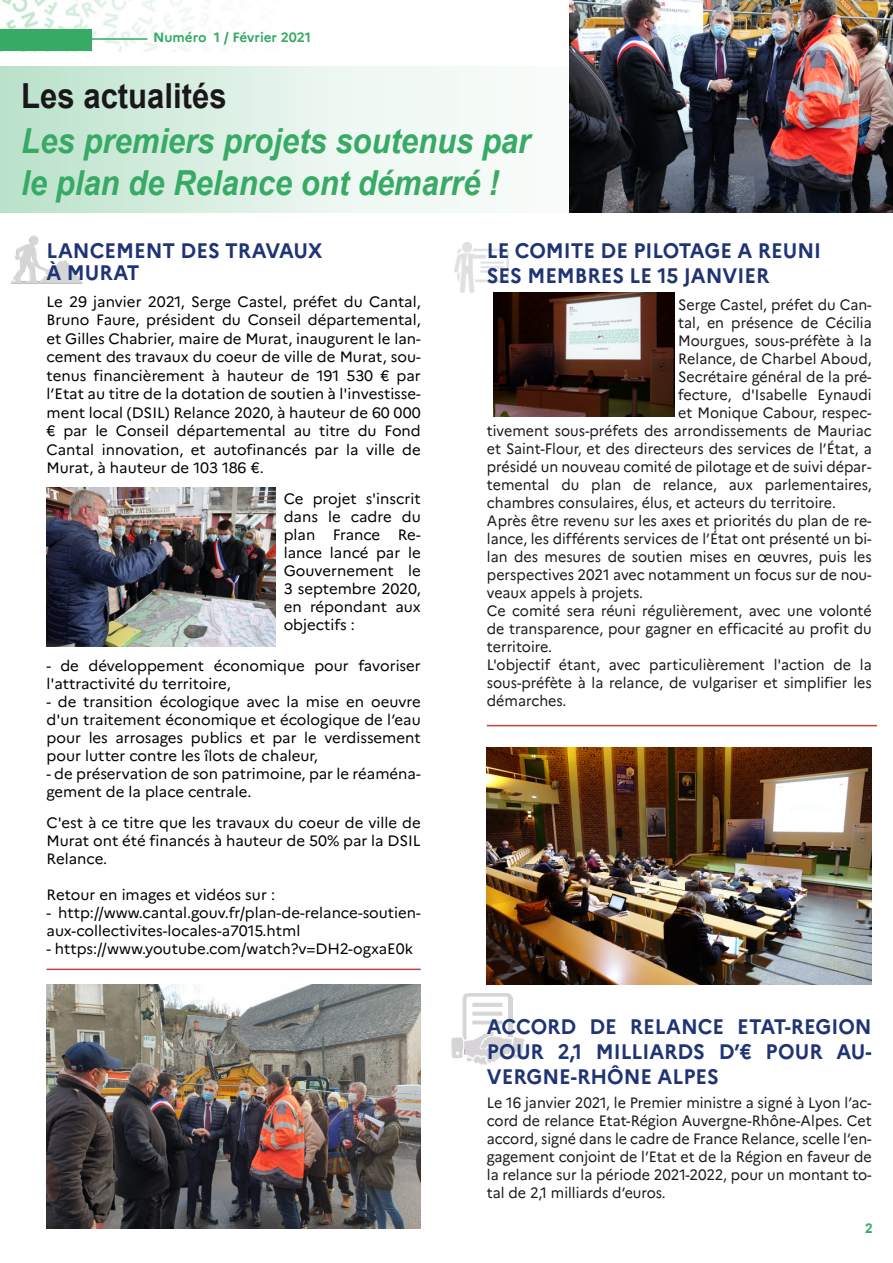
<style>
.page{position:relative;width:893px;height:1263px;background:#fff}
.page>*{position:absolute;margin:0;border:0;box-sizing:border-box;transform-origin:0 0}
.t1{font:italic 700 34.5px/41.4px "Arial";color:#37aa66;scale:.9 1}
.t2{font:700 34.5px "Arial";color:#1a171b;scale:.9 1}
.t3{font:700 21px/25.2px "Marianne";color:#1f3474;scale:.95 1}
.t4{font:15px/18px "Marianne";color:#1a171b;text-align:justify;scale:.95 1}
.t5{font:15px/18px "Marianne";color:#000;text-align:justify}
.t6{font:700 13.5px "Marianne";color:#37aa66}
.t7{font:700 13.5px "Arial";color:#37aa66}
</style>
<div class="page">
<img style="left:0;top:203px;width:83px;height:81px">
<img style="left:455px;top:242px;width:53px;height:51px">
<img style="left:451px;top:993px;width:74px;height:72px">
<svg style="left:1px;top:67px;width:709px;height:146px"></svg>
<img style="left:0;top:0;width:210px;height:51px">
<div style="left:0;top:30px;width:91px;height:21px;background:#37aa66"></div>
<hr style="left:0;top:38px;width:147px;height:2px;background:#37aa66">
<img style="left:494px;top:293px;width:180px;height:124px">
<hr style="left:47px;top:968px;width:374px;height:2px;background:#c54043">
<img style="left:47px;top:984px;width:374px;height:245px">
<hr style="left:487px;top:725px;width:390px;height:1px;background:#c54043">
<img style="left:487px;top:747px;width:384px;height:237px">
<img style="left:570px;top:0;width:323px;height:212px">
<img style="left:47px;top:487px;width:228px;height:160px">
<p class="t6" style="left:153px;top:32px;width:159px">Numéro 1 / Février 2021</p>
<h1 class="t2" style="left:21px;top:82px;width:230px">Les actualités</h1>
<h1 class="t1" style="left:21px;top:124px;width:567px">Les premiers projets soutenus par le plan de Relance ont démarré !</h1>
<h2 class="t3" style="left:47px;top:242px;width:292px;line-height:21.6px">LANCEMENT DES TRAVAUX<br>À MURAT</h2>
<p class="t5" style="left:47px;top:294px;width:376px;line-height:18.5px">Le 29 janvier 2021, Serge Castel, préfet du Cantal, Bruno Faure, président du Conseil départemental, et Gilles Chabrier, maire de Murat, inaugurent le lan&shy;cement des travaux du coeur de ville de Murat, sou&shy;tenus financièrement à hauteur de 191 530 € par l’Etat au titre de la dotation de soutien à l'investisse&shy;ment local (DSIL) Relance 2020, à hauteur de 60 000 € par le Conseil départemental au titre du Fond Cantal innovation, et autofinancés par la ville de Murat, à hauteur de 103 186 €.</p>
<p class="t5" style="left:284px;top:491px;width:139px">Ce projet s'inscrit dans le cadre du plan France Re&shy;lance lancé par le Gouvernement le 3 septembre 2020, en répondant aux objectifs :</p>
<p class="t5" style="left:47px;top:658px;width:376px">- de développement économique pour favoriser l'attractivité du territoire,</p>
<p class="t5" style="left:47px;top:694px;width:376px">- de transition écologique avec la mise en oeuvre d'un traitement économique et écologique de l’eau pour les arrosages publics et par le verdissement pour lutter contre les îlots de chaleur,</p>
<p class="t5" style="left:47px;top:766px;width:376px">- de préservation de son patrimoine, par le réaména&shy;gement de la place centrale.</p>
<p class="t5" style="left:47px;top:815px;width:376px">C'est à ce titre que les travaux du coeur de ville de Murat ont été financés à hauteur de 50% par la DSIL Relance.</p>
<p class="t5" style="left:47px;top:887px;width:230px">Retour en images et vidéos sur :</p>
<p class="t5" style="left:47px;top:905px;width:376px">- http://www.cantal.gouv.fr/plan-de-relance-soutien&shy;aux-collectivites-locales-a7015.html</p>
<p class="t5" style="left:47px;top:941px;width:368px">- https://www.youtube.com/watch?v=DH2-ogxaE0k</p>
<h2 class="t3" style="left:487px;top:240px;width:353px">LE COMITE DE PILOTAGE A REUNI<br>SES MEMBRES LE 15 JANVIER</h2>
<p class="t4" style="left:678px;top:297px;width:205px">Serge Castel, préfet du Can-</p>
<p class="t4" style="left:678px;top:315px;width:205px">tal, en présence de Cécilia</p>
<p class="t4" style="left:678px;top:333px;width:205px">Mourgues, sous-préfète à la</p>
<p class="t4" style="left:678px;top:351px;width:205px">Relance, de Charbel Aboud,</p>
<p class="t4" style="left:678px;top:369px;width:205px">Secrétaire général de la pré-</p>
<p class="t4" style="left:678px;top:387px;width:205px">fecture, d'Isabelle Eynaudi</p>
<p class="t4" style="left:678px;top:405px;width:205px">et Monique Cabour, respec-</p>
<p class="t4" style="left:487px;top:423px;width:407px">tivement sous-préfets des arrondissements de Mauriac</p>
<p class="t4" style="left:487px;top:441px;width:407px">et Saint-Flour, et des directeurs des services de l’État, a</p>
<p class="t4" style="left:487px;top:459px;width:407px">présidé un nouveau comité de pilotage et de suivi dépar-</p>
<p class="t4" style="left:487px;top:477px;width:407px">temental du plan de relance, aux parlementaires,</p>
<p class="t4" style="left:487px;top:495px;width:369px">chambres consulaires, élus, et acteurs du territoire.</p>
<p class="t4" style="left:487px;top:513px;width:407px">Après être revenu sur les axes et priorités du plan de re-</p>
<p class="t4" style="left:487px;top:531px;width:407px">lance, les différents services de l’État ont présenté un bi-</p>
<p class="t4" style="left:487px;top:549px;width:407px">lan des mesures de soutien mises en œuvres, puis les</p>
<p class="t4" style="left:487px;top:567px;width:407px">perspectives 2021 avec notamment un focus sur de nou-</p>
<p class="t4" style="left:487px;top:585px;width:166px">veaux appels à projets.</p>
<p class="t4" style="left:487px;top:603px;width:407px">Ce comité sera réuni régulièrement, avec une volonté</p>
<p class="t4" style="left:487px;top:621px;width:407px">de transparence, pour gagner en efficacité au profit du</p>
<p class="t4" style="left:487px;top:639px;width:70px">territoire.</p>
<p class="t4" style="left:487px;top:657px;width:407px">L'objectif étant, avec particulièrement l'action de la</p>
<p class="t4" style="left:487px;top:675px;width:407px">sous-préfète à la relance, de vulgariser et simplifier les</p>
<p class="t4" style="left:487px;top:693px;width:85px">démarches.</p>
<h2 class="t3" style="left:487px;top:1016px;width:407px;text-align:justify">ACCORD DE RELANCE ETAT-REGION POUR 2,1 MILLIARDS D’€ POUR AU-VERGNE-RHÔNE ALPES</h2>
<p class="t4" style="left:487px;top:1095px;width:407px">Le 16 janvier 2021, le Premier ministre a signé à Lyon l’ac&shy;cord de relance Etat-Région Auvergne-Rhône-Alpes. Cet accord, signé dans le cadre de France Relance, scelle l’en&shy;gagement conjoint de l’Etat et de la Région en faveur de la relance sur la période 2021-2022, pour un montant to&shy;tal de 2,1 milliards d’euros.</p>
<p class="t7" style="left:865px;top:1223px;width:9px">2</p>
</div>
